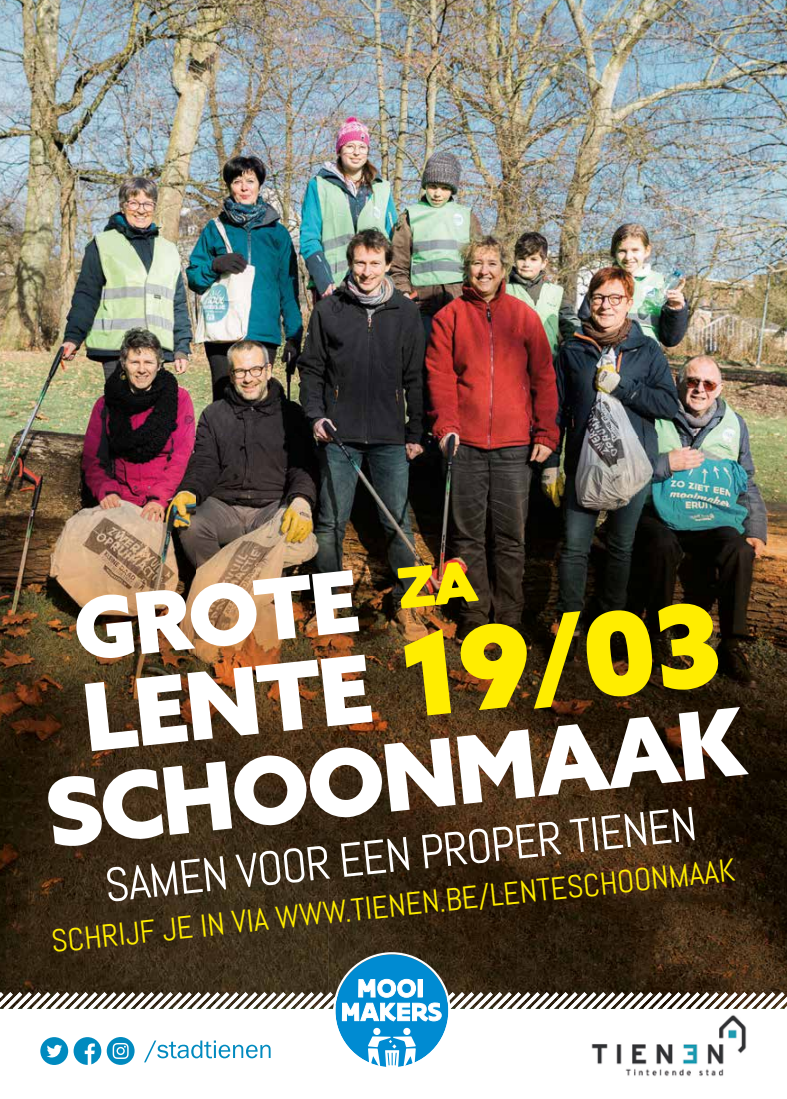
<style>
.page{position:relative;width:787px;height:1099px;background:#fff}
.page>*{position:absolute;margin:0;border:0;box-sizing:border-box;transform-origin:0 0}
.t1{font:900 115.12px "Azo Sans";color:#ffed00}
.t2{font:900 93.25px/91.4px "Azo Sans";color:#fff}
.t3{font:900 84.88px "Azo Sans";color:#fff}
.t4{font:47.62px "Abel";color:#fff}
.t5{font:31.75px "Abel";color:#ffed00}
</style>
<div class="page">
<img style="left:0;top:0;width:787px;height:1008px">
<img style="left:625px;top:1069px;width:99px;height:8px">
<svg style="left:4px;top:952px;width:783px;height:117px"></svg>
<img style="left:397px;top:560px;width:82px;height:48px">
<h3 class="t3" style="left:68px;top:574px;width:288px;rotate:-6deg">GROTE</h3>
<h1 class="t1" style="left:393px;top:600px;width:323px;rotate:-6deg">19/03</h1>
<h2 class="t2" style="left:32px;top:676px;width:702px;text-indent:46px;rotate:-6deg">LENTE<br>SCHOONMAAK</h2>
<h3 class="t4" style="left:102px;top:855px;width:597px;rotate:-6deg">SAMEN VOOR EEN PROPER TIENEN</h3>
<p class="t5" style="left:49px;top:921px;width:688px;rotate:-6deg">SCHRIJF JE IN VIA WWW.TIENEN.BE/LENTESCHOONMAAK</p>
</div>
